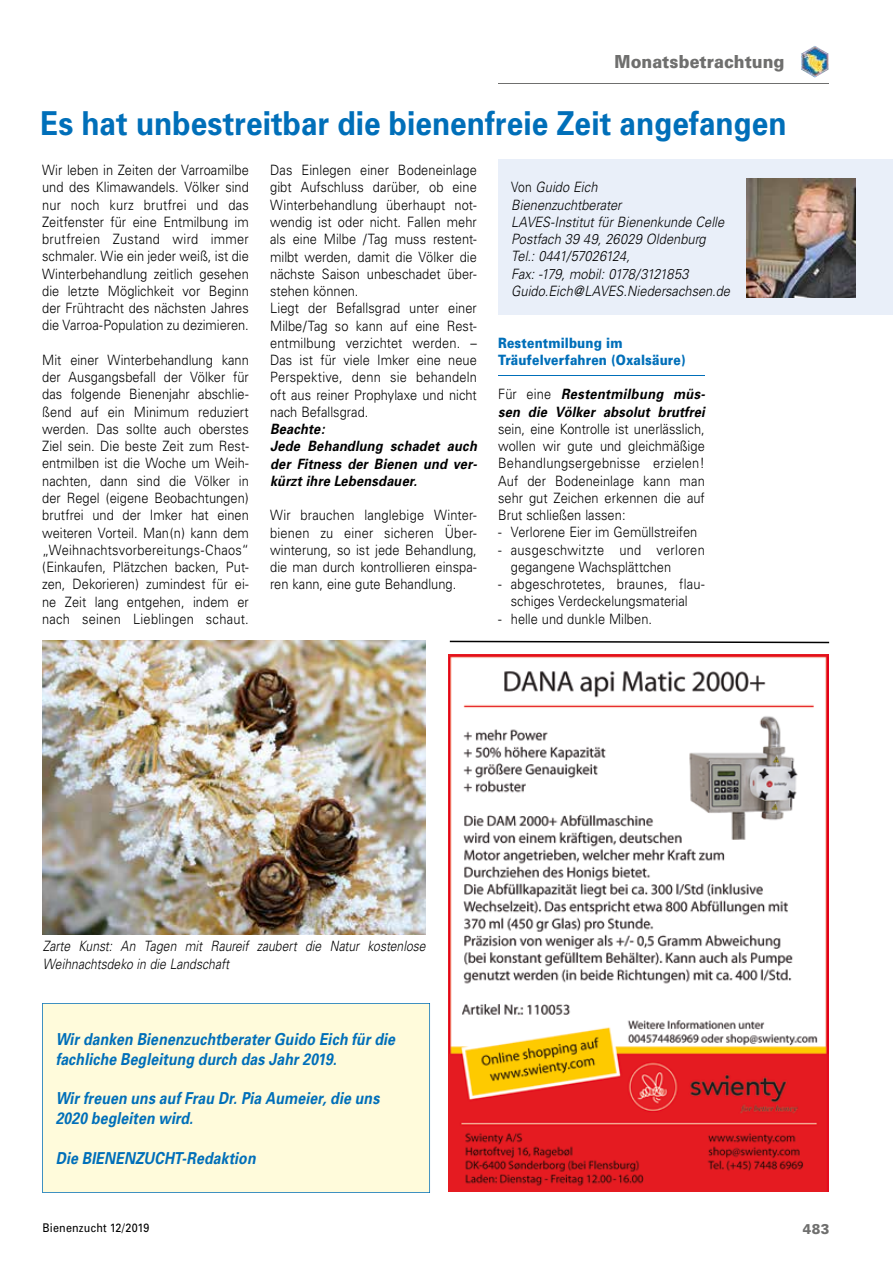
<style>
.page{position:relative;width:893px;height:1263px;background:#fff}
.page>*{position:absolute;margin:0;border:0;box-sizing:border-box;transform-origin:0 0}
.t1{font:700 33px "Univers";letter-spacing:.005em;color:#006fb9;scale:.9 1}
.t2{font:900 18px "Univers";letter-spacing:.005em;color:#6f6f6e;scale:.9 1}
.t3{font:italic 700 16.5px/19.8px "Univers";letter-spacing:.01em;color:#006fb9;scale:.85 1}
.t4{font:300 14.25px/17.2px "Univers";letter-spacing:.005em;color:#000;text-align:justify;scale:.9 1}
.t5{font:italic 300 14.25px/17.2px "Univers";letter-spacing:.005em;color:#000;scale:.9 1}
.t6{font:italic 700 14.25px/17.2px "Univers";letter-spacing:.02em;color:#000;scale:.9 1}
.t7{font:italic 300 14.25px/17.2px "Univers";letter-spacing:.005em;color:#000;scale:.85 1}
.t8{font:900 14.25px/17.2px "Univers";letter-spacing:.01em;color:#006fb9;scale:.85 1}
.t9{font:900 14.25px "Univers";color:#6f6f6e;scale:.9 1}
.t10{font:12px "Univers";letter-spacing:.015em;color:#000;scale:.9 1}
.s1{font-style:normal}
.s2{font-weight:300;font-style:normal}
</style>
<div class="page">
<hr style="left:498px;top:83px;width:331px;height:1px;background:#6f6f6e">
<img style="left:801px;top:46px;width:28px;height:32px">
<hr style="left:498px;top:375px;width:207px;height:1px;background:#006fb9">
<img style="left:449px;top:654px;width:379px;height:538px">
<svg style="left:450px;top:641px;width:379px;height:2px"></svg>
<div style="left:498px;top:159px;width:395px;height:155px;background:#e9eff9"></div>
<img style="left:746px;top:178px;width:110px;height:119px">
<div style="left:42px;top:1003px;width:388px;height:190px;background:#fffbdb"></div>
<img style="left:43px;top:641px;width:382px;height:293px">
<p class="t2" style="left:614px;top:50px;width:190px">Monatsbetrachtung</p>
<h1 class="t1" style="left:40px;top:103px;width:831px">Es hat unbestreitbar die bienenfreie Zeit angefangen</h1>
<p class="t4" style="left:42px;top:161px;width:231px">Wir leben in Zeiten der Varroamilbe und des Klimawandels. Völker sind nur noch kurz brutfrei und das Zeitfenster für eine Entmilbung im brutfreien Zustand wird immer schmaler. Wie ein jeder weiß, ist die Winterbehandlung zeitlich gesehen die letzte Möglichkeit vor Beginn der Frühtracht des nächsten Jahres die Varroa-Population zu dezimieren.</p>
<p class="t4" style="left:42px;top:351px;width:231px">Mit einer Winterbehandlung kann der Ausgangsbefall der Völker für das folgende Bienenjahr abschlie&shy;ßend auf ein Minimum reduziert werden. Das sollte auch oberstes Ziel sein. Die beste Zeit zum Rest&shy;entmilben ist die Woche um Weih&shy;nachten, dann sind die Völker in der Regel (eigene Beobachtungen) brutfrei und der Imker hat einen weiteren Vorteil. Man(n) kann dem „Weihnachtsvorbereitungs-Chaos“ (Einkaufen, Plätzchen backen, Put&shy;zen, Dekorieren) zumindest für ei&shy;ne Zeit lang entgehen, indem er nach seinen Lieblingen schaut.</p>
<p class="t4" style="left:270px;top:162px;width:231px;text-align:left">Das Einlegen einer Bodeneinlage gibt Aufschluss darüber, ob eine<br>Winterbehandlung überhaupt not&shy;wendig ist oder nicht. Fallen mehr als eine Milbe /Tag muss restent&shy;milbt werden, damit die Völker die nächste Saison unbeschadet über&shy;stehen können.<br>Liegt der Befallsgrad unter einer<br>Milbe/Tag so kann auf eine Rest&shy;entmilbung verzichtet werden. –<br>Das ist für viele Imker eine neue<br>Perspektive, denn sie behandeln oft aus reiner Prophylaxe und nicht nach Befallsgrad.</p>
<p class="t6" style="left:270px;top:420px;width:232px">Beachte:<br>Jede Behandlung schadet auch der Fitness der Bienen und ver&shy;kürzt ihre Lebensdauer.</p>
<p class="t4" style="left:270px;top:507px;width:231px">Wir brauchen langlebige Winter&shy;bienen zu einer sicheren Über&shy;winterung, so ist jede Behandlung, die man durch kontrollieren einspa&shy;ren kann, eine gute Behandlung.</p>
<p class="t5" style="left:511px;top:179px;width:245px"><span class="s1">Von</span> Guido Eich<br>Bienenzuchtberater<br>LAVES-Institut für Bienenkunde Celle<br>Postfach 39 49, 26029 Oldenburg<br>Tel.: 0441/57026124,<br>Fax: -179, mobil: 0178/3121853<br>Guido.Eich@LAVES.Niedersachsen.de</p>
<p class="t8" style="left:498px;top:334px;width:222px">Restentmilbung im<br>Träufelverfahren (Oxalsäure)</p>
<p class="t6" style="left:498px;top:386px;width:232px"><span class="s2">Für eine</span> Restentmilbung müs&shy;sen die Völker absolut brutfrei</p>
<p class="t4" style="left:498px;top:420px;width:231px">sein, eine Kontrolle ist unerlässlich, wollen wir gute und gleichmäßige Behandlungsergebnisse erzielen!<br>Auf der Bodeneinlage kann man sehr gut Zeichen erkennen die auf Brut schließen lassen:</p>
<p class="t4" style="left:498px;top:524px;width:223px">- Verlorene Eier im Gemüllstreifen</p>
<p class="t4" style="left:511px;top:541px;width:217px;text-indent:-13px">- ausgeschwitzte und verloren gegangene Wachsplättchen</p>
<p class="t4" style="left:498px;top:575px;width:231px;text-align:center">- abgeschrotetes, braunes, flau&shy;schiges Verdeckelungsmaterial</p>
<p class="t4" style="left:498px;top:610px;width:173px">- helle und dunkle Milben.</p>
<p class="t7" style="left:43px;top:938px;width:452px">Zarte Kunst: An Tagen mit Raureif zaubert die Natur kostenlose<br>Weihnachtsdeko in die Landschaft</p>
<p class="t3" style="left:56px;top:1029px;width:401px">Wir danken Bienenzuchtberater Guido Eich für die fachliche Begleitung durch das Jahr 2019.</p>
<p class="t3" style="left:56px;top:1089px;width:382px">Wir freuen uns auf Frau Dr. Pia Aumeier, die uns<br>2020 begleiten wird.</p>
<p class="t3" style="left:56px;top:1148px;width:237px">Die BIENENZUCHT-Redaktion</p>
<p class="t10" style="left:43px;top:1221px;width:120px">Bienenzucht 12/2019</p>
<p class="t9" style="left:803px;top:1220px;width:31px">483</p>
</div>
